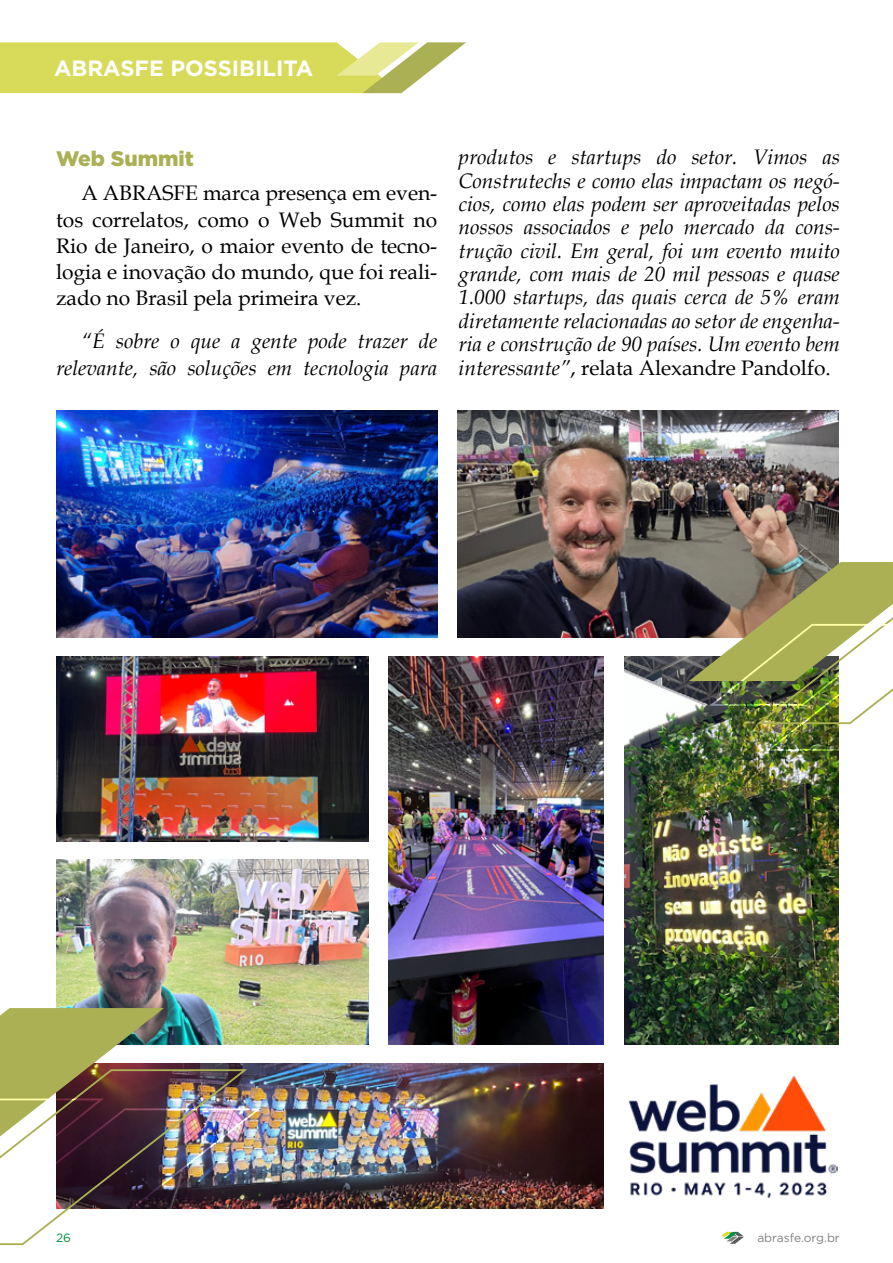
<style>
.page{position:relative;width:893px;height:1263px;background:#fff}
.page>*{position:absolute;margin:0;border:0;box-sizing:border-box;transform-origin:0 0}
.t1{font:700 22.05px "Gotham";color:#fff}
.t2{font:italic 21px/23.4px "Book Antiqua";color:#000;text-align:right}
.t3{font:21px/26.2px "Book Antiqua";color:#000;text-align:justify}
.t4{font:900 21px "Gotham";color:#abb054}
.t5{font:12px "Gotham";color:#808285}
.t6{font:12px "Gotham";color:#009145}
.s1{font-style:normal}
</style>
<div class="page">
<svg style="left:721px;top:1232px;width:23px;height:12px"></svg>
<svg style="left:0;top:42px;width:466px;height:51px;background:#d9db6d"></svg>
<img style="left:56px;top:410px;width:381px;height:228px">
<img style="left:56px;top:656px;width:312px;height:185px">
<img style="left:56px;top:860px;width:312px;height:185px">
<img style="left:262px;top:1063px;width:342px;height:146px">
<img style="left:458px;top:410px;width:381px;height:228px">
<img style="left:389px;top:656px;width:215px;height:389px">
<img style="left:624px;top:656px;width:215px;height:389px">
<img style="left:628px;top:1075px;width:209px;height:123px">
<img style="left:689px;top:562px;width:204px;height:190px">
<img style="left:0;top:1008px;width:262px;height:238px">
<p class="t1" style="left:54px;top:54px;width:261px">ABRASFE POSSIBILITA</p>
<p class="t4" style="left:56px;top:144px;width:139px">Web Summit</p>
<p class="t3" style="left:56px;top:180px;width:383px;text-indent:26px">A ABRASFE marca presença em even&shy;tos correlatos, como o Web Summit no Rio de Janeiro, o maior evento de tecno&shy;logia e inovação do mundo, que foi reali&shy;zado no Brasil pela primeira vez.</p>
<p class="t2" style="left:56px;top:328px;width:383px;line-height:26.2px">“É sobre o que a gente pode trazer de relevante, são soluções em tecnologia para</p>
<p class="t2" style="left:459px;top:145px;width:383px;text-align:justify">produtos e startups do setor. Vimos as Construtechs e como elas impactam os negó&shy;cios, como elas podem ser aproveitadas pelos nossos associados e pelo mercado da cons&shy;trução civil. Em geral, foi um evento muito grande, com mais de 20 mil pessoas e quase 1.000 startups, das quais cerca de 5% eram diretamente relacionadas ao setor de engenha&shy;ria e construção de 90 países. Um evento bem interessante”<span class="s1">, relata Alexandre Pandolfo.</span></p>
<p class="t6" style="left:56px;top:1229px;width:16px">26</p>
<p class="t5" style="left:757px;top:1229px;width:84px">abrasfe.org.br</p>
</div>
